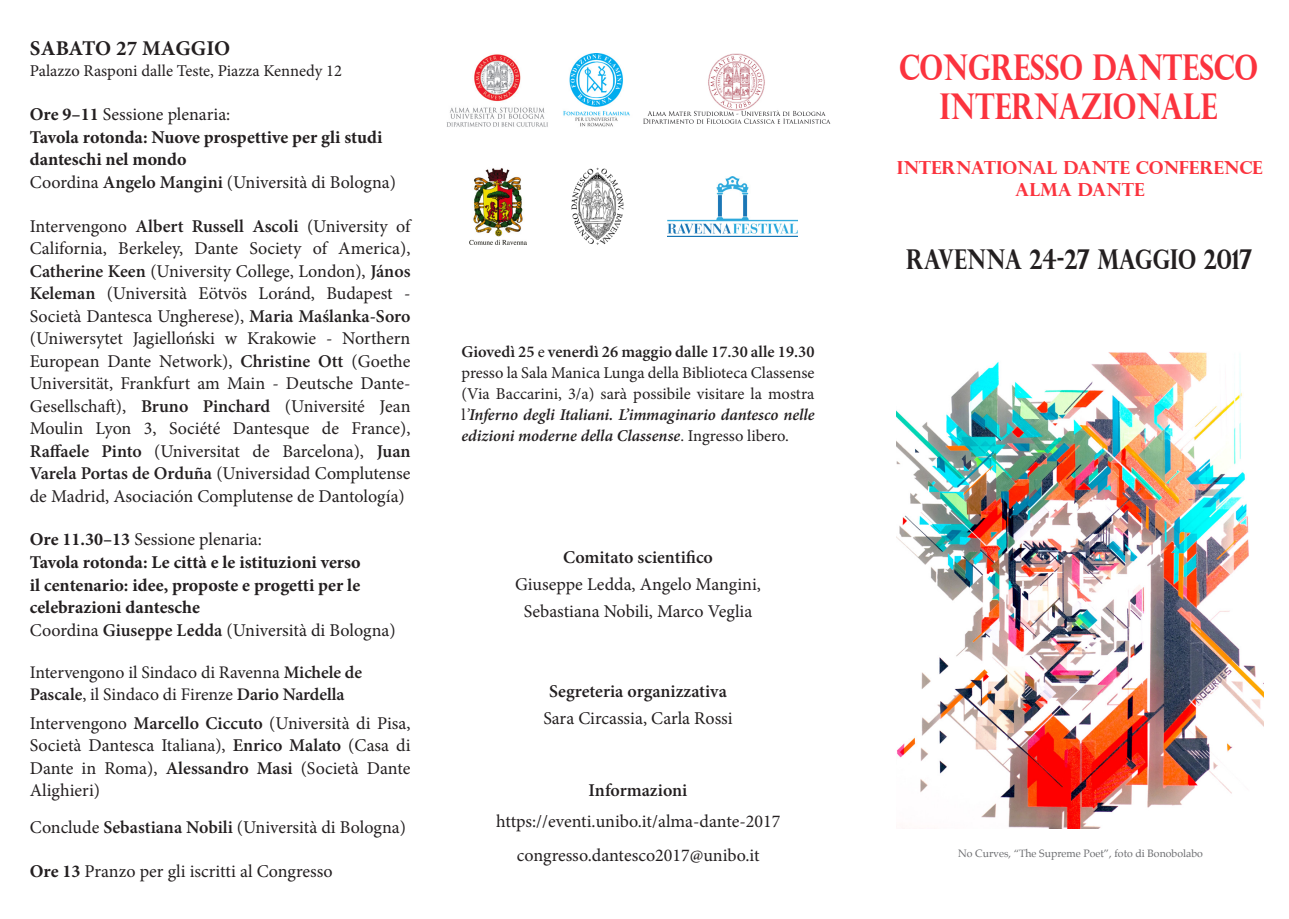
<style>
.page{position:relative;width:1289px;height:919px;background:#fff}
.page>*{position:absolute;margin:0;border:0;box-sizing:border-box;transform-origin:0 0}
.t1{font:700 35.55px/39px "Perpetua Titling";color:#fb333e;text-align:center;scale:.81 1}
.t2{font:700 27.3px "Perpetua Titling";color:#231f20;scale:.81 1}
.t3{font:700 21px "Minion Pro";letter-spacing:.01em;color:#231f20}
.t4{font:18px/22.5px "Minion Pro";color:#231f20;text-align:center}
.t5{font:700 18px/22.5px "Minion Pro";letter-spacing:-.005em;color:#231f20}
.t6{font:700 18px/21.6px "Perpetua Titling";letter-spacing:-.005em;color:#fb333e;text-align:center}
.t7{font:600 18px "Minion Pro";color:#231f20}
.t8{font:17.7px/22.5px "Minion Pro";letter-spacing:-.01em;color:#231f20}
.t9{font:16.5px/21px "Minion Pro";color:#231f20;text-align:justify}
.t10{font:10.5px "Palatino";color:#6c6d70}
.s1{font-weight:400}
.s2{font-weight:600}
.s3{font-weight:700}
.s4{font-style:italic}
.s5{font-weight:600;font-style:italic}
</style>
<div class="page">
<img style="left:896px;top:352px;width:367px;height:476px">
<img style="left:446px;top:54px;width:102px;height:73px">
<img style="left:643px;top:54px;width:188px;height:70px">
<img style="left:563px;top:54px;width:67px;height:73px">
<img style="left:469px;top:168px;width:57px;height:76px">
<img style="left:571px;top:168px;width:53px;height:76px">
<img style="left:667px;top:176px;width:130px;height:60px">
<p class="t3" style="left:30px;top:33px;width:202px">SABATO 27 MAGGIO</p>
<p class="t9" style="left:30px;top:61px;width:314px">Palazzo Rasponi dalle Teste, Piazza Kennedy 12</p>
<p class="t5" style="left:30px;top:103px;width:368px">Ore 9–11 <span class="s1">Sessione plenaria:<br></span>Tavola rotonda: Nuove prospettive per gli studi danteschi nel mondo<br><span class="s1">Coordina</span> <span class="s2">Angelo Mangini</span> <span class="s1">(Università di Bologna)</span></p>
<p class="t4" style="left:30px;top:214px;width:382px;text-align:justify">Intervengono <span class="s2">Albert Russell Ascoli</span> (University of California, Berkeley, Dante Society of America), <span class="s2">Catherine Keen</span> (University College, London), <span class="s2">János Keleman</span> (Università Eötvös Loránd, Budapest - Società Dantesca Ungherese), <span class="s2">Maria Maślanka-Soro </span>(Uniwersytet Jagielloński w Krakowie - Northern European Dante Network), <span class="s2">Christine Ott</span> (Goethe Universität, Frankfurt am Main - Deutsche Dante-Gesellschaft), <span class="s2">Bruno Pinchard</span> (Université Jean Moulin Lyon 3, Société Dantesque de France), <span class="s2">Raffaele Pinto</span> (Universitat de Barcelona), <span class="s2">Juan Varela Portas de Orduña</span> (Universidad Complutense de Madrid, Asociación Complutense de Dantología)</p>
<p class="t5" style="left:30px;top:528px;width:367px">Ore 11.30–13 <span class="s1">Sessione plenaria:<br></span>Tavola rotonda: Le città e le istituzioni verso<br>il centenario: idee, proposte e progetti per le celebrazioni dantesche<br><span class="s1">Coordina</span> <span class="s2">Giuseppe Ledda</span> <span class="s1">(Università di Bologna)</span></p>
<p class="t8" style="left:30px;top:661px;width:334px">Intervengono il Sindaco di Ravenna <span class="s2">Michele de<br>Pascale</span>, il Sindaco di Firenze <span class="s2">Dario Nardella</span></p>
<p class="t4" style="left:30px;top:712px;width:382px;text-align:justify">Intervengono <span class="s2">Marcello Ciccuto</span> (Università di Pisa, Società Dantesca Italiana), <span class="s2">Enrico Malato</span> (Casa di Dante in Roma), <span class="s2">Alessandro Masi</span> (Società Dante Alighieri)</p>
<p class="t4" style="left:30px;top:816px;width:378px">Conclude <span class="s2">Sebastiana Nobili</span> (Università di Bologna)</p>
<p class="t4" style="left:30px;top:859px;width:304px"><span class="s3">Ore 13</span> Pranzo per gli iscritti al Congresso</p>
<p class="t9" style="left:461px;top:341px;width:354px"><span class="s2">Giovedì 25</span> e <span class="s2">venerdì 26 maggio dalle 17.30 alle 19.30 </span>presso la Sala Manica Lunga della Biblioteca Classense (Via Baccarini, 3/a) sarà possibile visitare la mostra l<span class="s4">’</span><span class="s5">Inferno degli Italiani. L’immaginario dantesco nelle edizioni moderne della Classense</span>. Ingresso libero.</p>
<p class="t4" style="left:515px;top:543px;width:247px;line-height:27px"><span class="s2">Comitato scientifico<br></span>Giuseppe Ledda, Angelo Mangini,<br>Sebastiana Nobili, Marco Veglia</p>
<p class="t4" style="left:543px;top:677px;width:191px;line-height:27px"><span class="s2">Segreteria organizzativa<br></span>Sara Circassia, Carla Rossi</p>
<p class="t7" style="left:588px;top:777px;width:100px">Informazioni</p>
<p class="t4" style="left:496px;top:804px;width:286px;line-height:33.6px">https://eventi.unibo.it/alma-dante-2017 congresso.dantesco2017@unibo.it</p>
<p class="t1" style="left:899px;top:47px;width:445px">CONGRESSO DANTESCO<br>INTERNAZIONALE</p>
<p class="t6" style="left:897px;top:157px;width:367px">INTERNATIONAL DANTE CONFERENCE<br>ALMA DANTE</p>
<p class="t2" style="left:906px;top:242px;width:428px">RAVENNA 24-27 MAGGIO 2017</p>
<p class="t10" style="left:958px;top:844px;width:246px">No Curves, “The Supreme Poet”, foto di Bonobolabo</p>
</div>
